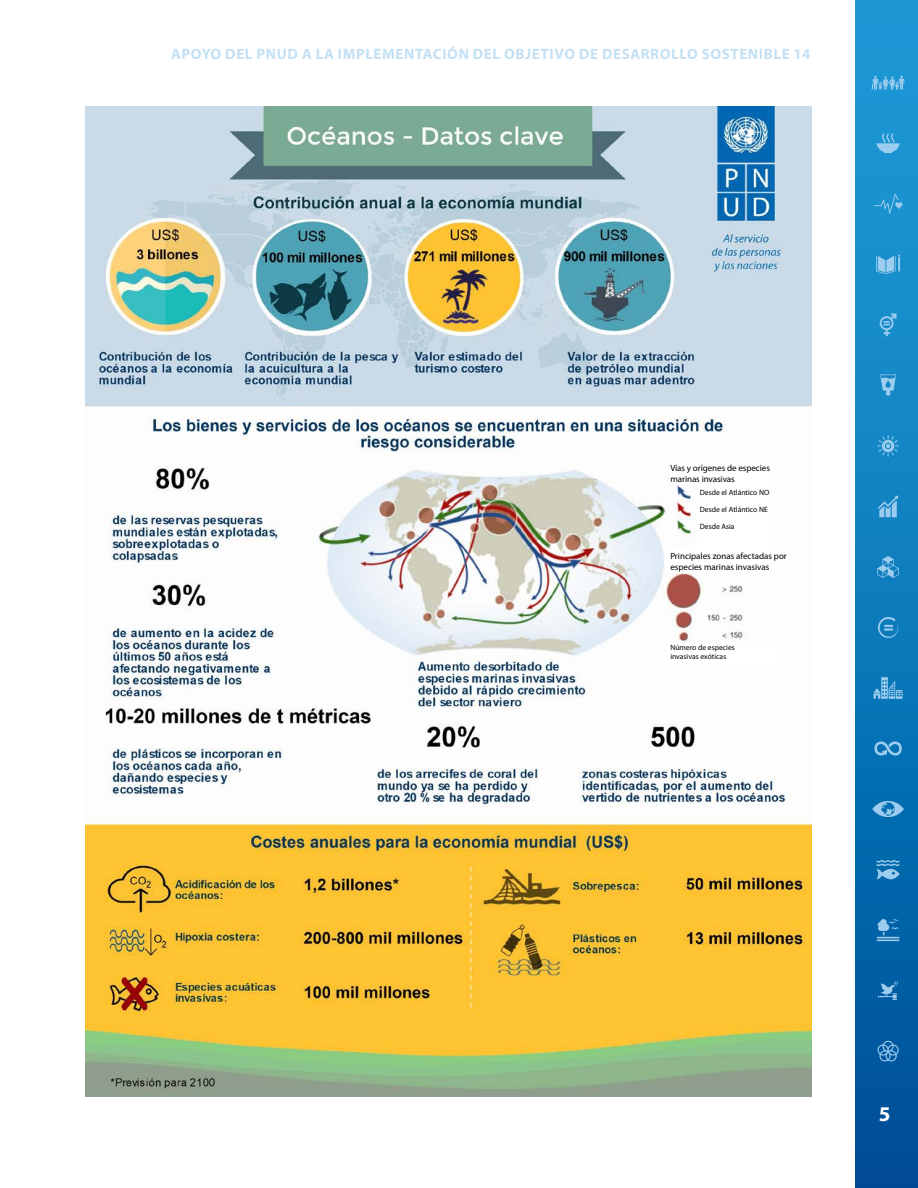
<style>
.page{position:relative;width:918px;height:1188px;background:#fff}
.page>*{position:absolute;margin:0;border:0;box-sizing:border-box;transform-origin:0 0}
.t1{font:700 21px "Myriad Pro";color:#fff}
.t2{font:700 15px "Myriad Pro";letter-spacing:.04em;color:#9cccee}
.t3{font:9px/10.8px "Myriad Pro";color:#000}
.t4{font:7.65px/9.1px "Myriad Pro";color:#000}
</style>
<div class="page">
<div style="left:856px;top:0;width:62px;height:1188px;background:linear-gradient(to bottom,#1fa0db,#005199)"></div>
<svg style="left:874px;top:741px;width:28px;height:15px"></svg>
<svg style="left:877px;top:133px;width:23px;height:20px"></svg>
<svg style="left:878px;top:496px;width:20px;height:21px"></svg>
<svg style="left:880px;top:313px;width:17px;height:23px"></svg>
<svg style="left:876px;top:255px;width:24px;height:19px"></svg>
<svg style="left:877px;top:616px;width:22px;height:22px"></svg>
<svg style="left:878px;top:1041px;width:21px;height:21px"></svg>
<svg style="left:877px;top:435px;width:22px;height:22px"></svg>
<svg style="left:874px;top:677px;width:29px;height:22px"></svg>
<svg style="left:872px;top:801px;width:32px;height:16px"></svg>
<svg style="left:880px;top:374px;width:16px;height:22px"></svg>
<svg style="left:877px;top:860px;width:23px;height:19px"></svg>
<svg style="left:874px;top:194px;width:28px;height:20px"></svg>
<svg style="left:872px;top:76px;width:32px;height:14px"></svg>
<svg style="left:877px;top:556px;width:22px;height:22px"></svg>
<svg style="left:878px;top:981px;width:20px;height:19px"></svg>
<svg style="left:877px;top:919px;width:22px;height:22px"></svg>
<img style="left:85px;top:106px;width:727px;height:990px">
<svg style="left:665px;top:458px;width:105px;height:114px"></svg>
<div style="left:667px;top:643px;width:110px;height:25px;background:#fff"></div>
<h2 class="t2" style="left:171px;top:46px;width:641px">APOYO DEL PNUD A LA IMPLEMENTACIÓN DEL OBJETIVO DE DESARROLLO SOSTENIBLE 14</h2>
<p class="t3" style="left:670px;top:463px;width:101px">Vías y orígenes de especies marinas invasivas</p>
<p class="t4" style="left:700px;top:488px;width:71px">Desde el Atlántico NO</p>
<p class="t4" style="left:700px;top:505px;width:70px">Desde el Atlántico NE</p>
<p class="t4" style="left:700px;top:522px;width:36px">Desde Asia</p>
<p class="t3" style="left:670px;top:551px;width:118px">Principales zonas afectadas por especies marinas invasivas</p>
<p class="t4" style="left:670px;top:643px;width:66px">Número de especies invasivas exóticas</p>
<h1 class="t1" style="left:879px;top:1102px;width:13px">5</h1>
</div>
